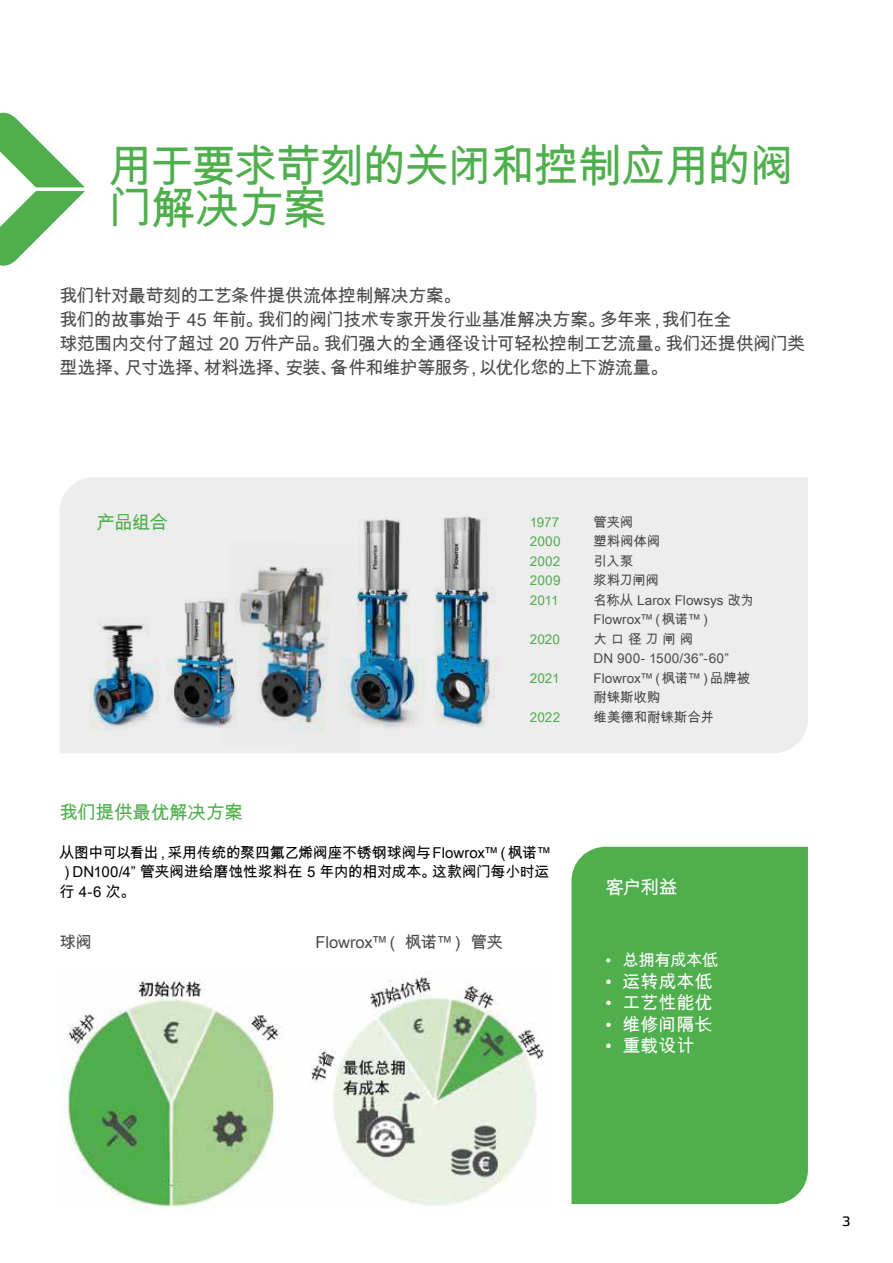
<style>
.page{position:relative;width:893px;height:1263px;background:#fff}
.page>*{position:absolute;margin:0;border:0;box-sizing:border-box;transform-origin:0 0}
.t1{font:45px/42px "Arial Unicode MS";letter-spacing:-.05em;color:#4faf4d}
.t2{font:18.75px "Arial Unicode MS";letter-spacing:-.03em;color:#4faf4d}
.t3{font:18.75px "Arial Unicode MS";color:#fff}
.t4{font:18px/24px "Arial Unicode MS";letter-spacing:-.035em;color:#4a4a49}
.t5{font:18px "Arial Unicode MS";color:#fff}
.t6{font:16.5px "Arial Unicode MS";letter-spacing:-.01em;color:#4a4a49}
.t7{font:16.5px "Arial Unicode MS";letter-spacing:-.035em;color:#fff}
.t8{font:15px/19.5px "Arial Unicode MS";letter-spacing:-.025em;color:#000}
.t9{font:13.5px/19.5px "Arial Unicode MS";letter-spacing:-.005em;color:#4a4a49}
.t10{font:13.5px "Arial Unicode MS";letter-spacing:.005em;color:#4faf4d}
.t11{font:13.5px/19.5px "Arial Unicode MS";letter-spacing:.02em;color:#4a4a49}
.t12{font:13.5px "Etelka Text Pro";color:#000}
</style>
<div class="page">
<img style="left:60px;top:971px;width:484px;height:238px">
<div style="left:60px;top:477px;width:748px;height:276px;background:#ededed"></div>
<img style="left:221px;top:539px;width:147px;height:214px">
<img style="left:73px;top:592px;width:100px;height:151px">
<img style="left:305px;top:502px;width:79px;height:236px">
<img style="left:384px;top:500px;width:124px;height:241px">
<img style="left:151px;top:572px;width:116px;height:169px">
<div style="left:571px;top:847px;width:237px;height:357px;background:#4faf4d"></div>
<svg style="left:0;top:113px;width:85px;height:153px"></svg>
<h1 class="t1" style="left:108px;top:144px;width:687px">用于要求苛刻的关闭和控制应用的阀门解决方案</h1>
<p class="t4" style="left:60px;top:283px;width:748px">我们针对最苛刻的工艺条件提供流体控制解决方案。<br>我们的故事始于 45 年前。我们的阀门技术专家开发行业基准解决方案。多年来，我们在全<br>球范围内交付了超过 20 万件产品。我们强大的全通径设计可轻松控制工艺流量。我们还提供阀门类型选择、尺寸选择、材料选择、安装、备件和维护等服务，以优化您的上下游流量。</p>
<p class="t2" style="left:97px;top:509px;width:73px">产品组合</p>
<p class="t2" style="left:60px;top:799px;width:185px">我们提供最优解决方案</p>
<p class="t10" style="left:530px;top:512px;width:31px">1977</p>
<p class="t9" style="left:593px;top:512px;width:41px">管夹阀</p>
<p class="t10" style="left:530px;top:531px;width:32px">2000</p>
<p class="t9" style="left:593px;top:531px;width:68px">塑料阀体阀</p>
<p class="t10" style="left:530px;top:551px;width:32px">2002</p>
<p class="t9" style="left:593px;top:551px;width:41px">引入泵</p>
<p class="t10" style="left:530px;top:570px;width:32px">2009</p>
<p class="t9" style="left:593px;top:570px;width:67px">浆料刀闸阀</p>
<p class="t10" style="left:530px;top:590px;width:30px">2011</p>
<p class="t9" style="left:593px;top:590px;width:162px">名称从 Larox Flowsys 改为<br>Flowrox™（枫诺™）</p>
<p class="t10" style="left:530px;top:629px;width:32px">2020</p>
<p class="t11" style="left:593px;top:629px;width:137px">大 口 径 刀 闸 阀<br>DN 900- 1500/36”-60”</p>
<p class="t10" style="left:530px;top:668px;width:31px">2021</p>
<p class="t9" style="left:593px;top:668px;width:158px">Flowrox™（枫诺™）品牌被耐铼斯收购</p>
<p class="t10" style="left:530px;top:707px;width:32px">2022</p>
<p class="t9" style="left:593px;top:707px;width:122px">维美德和耐铼斯合并</p>
<p class="t8" style="left:60px;top:842px;width:494px">从图中可以看出，采用传统的聚四氟乙烯阀座不锈钢球阀与 Flowrox™（枫诺™）DN100/4” 管夹阀进给磨蚀性浆料在 5 年内的相对成本。这款阀门每小时运行 4-6 次。</p>
<p class="t6" style="left:60px;top:930px;width:34px">球阀</p>
<p class="t6" style="left:315px;top:930px;width:189px">Flowrox™（ 枫诺™） 管夹</p>
<p class="t3" style="left:605px;top:874px;width:73px">客户利益</p>
<p class="t7" style="left:605px;top:948px;width:114px">• 总拥有成本低</p>
<p class="t5" style="left:605px;top:968px;width:109px">• 运转成本低</p>
<p class="t5" style="left:605px;top:990px;width:109px">• 工艺性能优</p>
<p class="t5" style="left:605px;top:1011px;width:109px">• 维修间隔长</p>
<p class="t5" style="left:605px;top:1033px;width:91px">• 重载设计</p>
<p class="t12" style="left:842px;top:1214px;width:10px">3</p>
</div>
